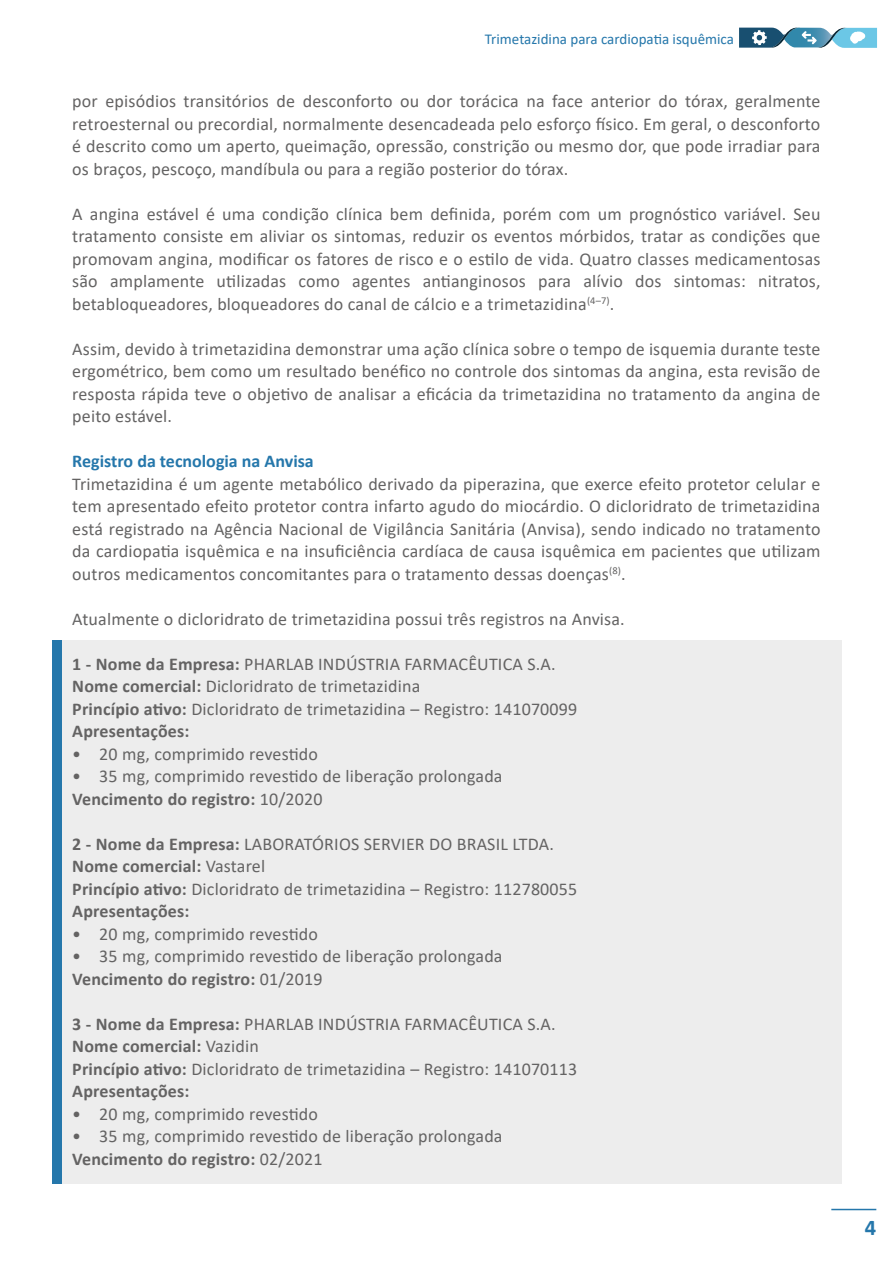
<style>
.page{position:relative;width:893px;height:1263px;background:#fff}
.page>*{position:absolute;margin:0;border:0;box-sizing:border-box;transform-origin:0 0}
.t1{font:700 22.5px "Calibri";color:#2577ab}
.t2{font:18px/22.5px "Calibri";letter-spacing:.01em;color:#646363}
.t3{font:700 18px "Calibri";color:#2577ab}
.t4{font:15px "Calibri";color:#2577ab}
.s1{font-weight:700}
</style>
<div class="page">
<hr style="left:831px;top:1209px;width:45px;height:1px;background:#2577ab">
<svg style="left:739px;top:28px;width:138px;height:20px"></svg>
<div style="left:57px;top:640px;width:785px;height:543px;background:#ededed"></div>
<div style="left:52px;top:640px;width:10px;height:543px;background:#2577ab"></div>
<p class="t4" style="left:485px;top:28px;width:251px">Trimetazidina para cardiopatia isquêmica</p>
<p class="t2" style="left:72px;top:89px;width:750px;text-align:justify">por episódios transitórios de desconforto ou dor torácica na face anterior do tórax, geralmente retroesternal ou precordial, normalmente desencadeada pelo esforço físico. Em geral, o desconforto é descrito como um aperto, queimação, opressão, constrição ou mesmo dor, que pode irradiar para os braços, pescoço, mandíbula ou para a região posterior do tórax.</p>
<p class="t2" style="left:72px;top:202px;width:750px;text-align:justify">A angina estável é uma condição clínica bem definida, porém com um prognóstico variável. Seu tratamento consiste em aliviar os sintomas, reduzir os eventos mórbidos, tratar as condições que promovam angina, modificar os fatores de risco e o estilo de vida. Quatro classes medicamentosas são amplamente utilizadas como agentes antianginosos para alívio dos sintomas: nitratos, betabloqueadores, bloqueadores do canal de cálcio e a trimetazidina<sup>(4–7)</sup>.</p>
<p class="t2" style="left:72px;top:337px;width:750px;text-align:justify">Assim, devido à trimetazidina demonstrar uma ação clínica sobre o tempo de isquemia durante teste ergométrico, bem como um resultado benéfico no controle dos sintomas da angina, esta revisão de resposta rápida teve o objetivo de analisar a eficácia da trimetazidina no tratamento da angina de peito estável.</p>
<p class="t3" style="left:72px;top:448px;width:243px">Registro da tecnologia na Anvisa</p>
<p class="t2" style="left:72px;top:472px;width:750px;text-align:justify">Trimetazidina é um agente metabólico derivado da piperazina, que exerce efeito protetor celular e tem apresentado efeito protetor contra infarto agudo do miocárdio. O dicloridrato de trimetazidina está registrado na Agência Nacional de Vigilância Sanitária (Anvisa), sendo indicado no tratamento da cardiopatia isquêmica e na insuficiência cardíaca de causa isquêmica em pacientes que utilizam outros medicamentos concomitantes para o tratamento dessas doenças<sup>(8)</sup>.</p>
<p class="t2" style="left:72px;top:607px;width:554px">Atualmente o dicloridrato de trimetazidina possui três registros na Anvisa.</p>
<p class="t2" style="left:72px;top:652px;width:507px"><span class="s1">1 - Nome da Empresa:</span> PHARLAB INDÚSTRIA FARMACÊUTICA S.A.<br><span class="s1">Nome comercial:</span> Dicloridrato de trimetazidina<br><span class="s1">Princípio ativo:</span> Dicloridrato de trimetazidina – Registro: 141070099<br><span class="s1">Apresentações:</span></p>
<p class="t2" style="left:72px;top:742px;width:247px">• 20 mg, comprimido revestido</p>
<p class="t2" style="left:72px;top:764px;width:432px">• 35 mg, comprimido revestido de liberação prolongada<br><span class="s1">Vencimento do registro:</span> 10/2020</p>
<p class="t2" style="left:72px;top:832px;width:507px"><span class="s1">2 - Nome da Empresa:</span> LABORATÓRIOS SERVIER DO BRASIL LTDA.<br><span class="s1">Nome comercial:</span> Vastarel<br><span class="s1">Princípio ativo:</span> Dicloridrato de trimetazidina – Registro: 112780055<br><span class="s1">Apresentações:</span></p>
<p class="t2" style="left:72px;top:922px;width:247px">• 20 mg, comprimido revestido</p>
<p class="t2" style="left:72px;top:944px;width:432px">• 35 mg, comprimido revestido de liberação prolongada<br><span class="s1">Vencimento do registro:</span> 01/2019</p>
<p class="t2" style="left:72px;top:1012px;width:507px"><span class="s1">3 - Nome da Empresa:</span> PHARLAB INDÚSTRIA FARMACÊUTICA S.A.<br><span class="s1">Nome comercial:</span> Vazidin<br><span class="s1">Princípio ativo:</span> Dicloridrato de trimetazidina – Registro: 141070113<br><span class="s1">Apresentações:</span></p>
<p class="t2" style="left:72px;top:1102px;width:247px">• 20 mg, comprimido revestido</p>
<p class="t2" style="left:72px;top:1124px;width:432px">• 35 mg, comprimido revestido de liberação prolongada<br><span class="s1">Vencimento do registro:</span> 02/2021</p>
<p class="t1" style="left:865px;top:1211px;width:13px">4</p>
</div>
